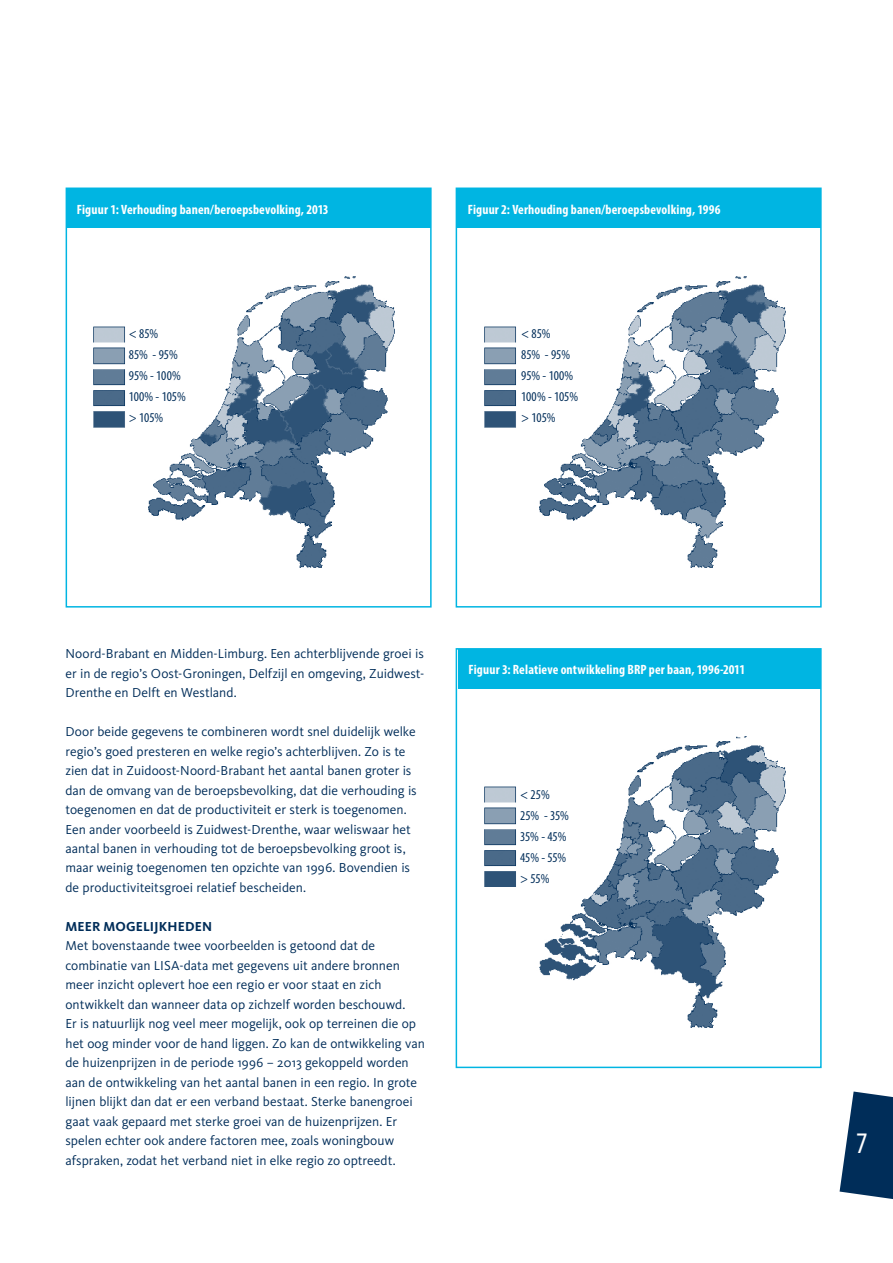
<style>
.page{position:relative;width:893px;height:1263px;background:#fff}
.page>*{position:absolute;margin:0;border:0;box-sizing:border-box;transform-origin:0 0}
.t1{font:condensed 30px "Myriad Pro";color:#fff}
.t2{font:13.5px/19.5px "Kievit";color:#002d59}
.t3{font:700 condensed 13.5px "Myriad Pro";letter-spacing:.01em;color:#fff}
.t4{font:condensed 13.5px/21px "Myriad Pro";color:#002d59}
.t5{font:700 13.5px "Kievit";letter-spacing:.01em;color:#002d59}
</style>
<div class="page">
<img style="left:65px;top:247px;width:330px;height:359px">
<img style="left:484px;top:736px;width:302px;height:292px">
<img style="left:484px;top:276px;width:302px;height:292px">
<div style="left:66px;top:188px;width:366px;height:420px;border:2px solid #00b5e2"></div>
<svg style="left:840px;top:1091px;width:53px;height:108px"></svg>
<div style="left:456px;top:188px;width:366px;height:420px;border:2px solid #00b5e2"></div>
<div style="left:458px;top:649px;width:362px;height:40px;background:#00b5e2"></div>
<div style="left:456px;top:648px;width:366px;height:420px;border:2px solid #00b5e2"></div>
<div style="left:457px;top:188px;width:363px;height:40px;background:#00b5e2"></div>
<div style="left:66px;top:188px;width:364px;height:40px;background:#00b5e2"></div>
<div style="left:129px;top:328px;width:72px;height:104px;background:#fff"></div>
<div style="left:521px;top:328px;width:71px;height:97px;background:#fff"></div>
<div style="left:520px;top:788px;width:65px;height:104px;background:#fff"></div>
<p class="t3" style="left:77px;top:201px;width:253px">Figuur 1: Verhouding banen/beroepsbevolking, 2013</p>
<p class="t3" style="left:468px;top:201px;width:254px">Figuur 2: Verhouding banen/beroepsbevolking, 1996</p>
<p class="t4" style="left:129px;top:323px;width:58px">&lt; 85%<br>85% - 95%<br>95% - 100%<br>100% - 105% &gt; 105%</p>
<p class="t4" style="left:521px;top:323px;width:58px">&lt; 85%<br>85% - 95%<br>95% - 100%<br>100% - 105% &gt; 105%</p>
<p class="t2" style="left:65px;top:644px;width:360px;text-align:justify">Noord-Brabant en Midden-Limburg. Een achterblijvende groei is er in de regio’s Oost-Groningen, Delfzijl en omgeving, Zuidwest-Drenthe en Delft en Westland.</p>
<p class="t2" style="left:65px;top:722px;width:353px">Door beide gegevens te combineren wordt snel duidelijk welke regio’s goed presteren en welke regio’s achterblijven. Zo is te zien dat in Zuidoost-Noord-Brabant het aantal banen groter is dan de omvang van de beroepsbevolking, dat die verhouding is toegenomen en dat de productiviteit er sterk is toegenomen.<br>Een ander voorbeeld is Zuidwest-Drenthe, waar weliswaar het aantal banen in verhouding tot de beroepsbevolking groot is, maar weinig toegenomen ten opzichte van 1996. Bovendien is de productiviteitsgroei relatief bescheiden.</p>
<p class="t5" style="left:65px;top:918px;width:148px">MEER MOGELIJKHEDEN</p>
<p class="t2" style="left:65px;top:936px;width:361px">Met bovenstaande twee voorbeelden is getoond dat de combinatie van LISA-data met gegevens uit andere bronnen meer inzicht oplevert hoe een regio er voor staat en zich ontwikkelt dan wanneer data op zichzelf worden beschouwd.<br>Er is natuurlijk nog veel meer mogelijk, ook op terreinen die op het oog minder voor de hand liggen. Zo kan de ontwikkeling van de huizenprijzen in de periode 1996 – 2013 gekoppeld worden aan de ontwikkeling van het aantal banen in een regio. In grote lijnen blijkt dan dat er een verband bestaat. Sterke banengroei gaat vaak gepaard met sterke groei van de huizenprijzen. Er spelen echter ook andere factoren mee, zoals woningbouw afspraken, zodat het verband niet in elke regio zo optreedt.</p>
<p class="t3" style="left:469px;top:661px;width:278px">Figuur 3: Relatieve ontwikkeling BRP per baan, 1996-2011</p>
<p class="t4" style="left:520px;top:783px;width:50px">&lt; 25%<br>25% - 35%<br>35% - 45%<br>45% - 55% &gt; 55%</p>
<h1 class="t1" style="left:856px;top:1125px;width:13px">7</h1>
</div>
